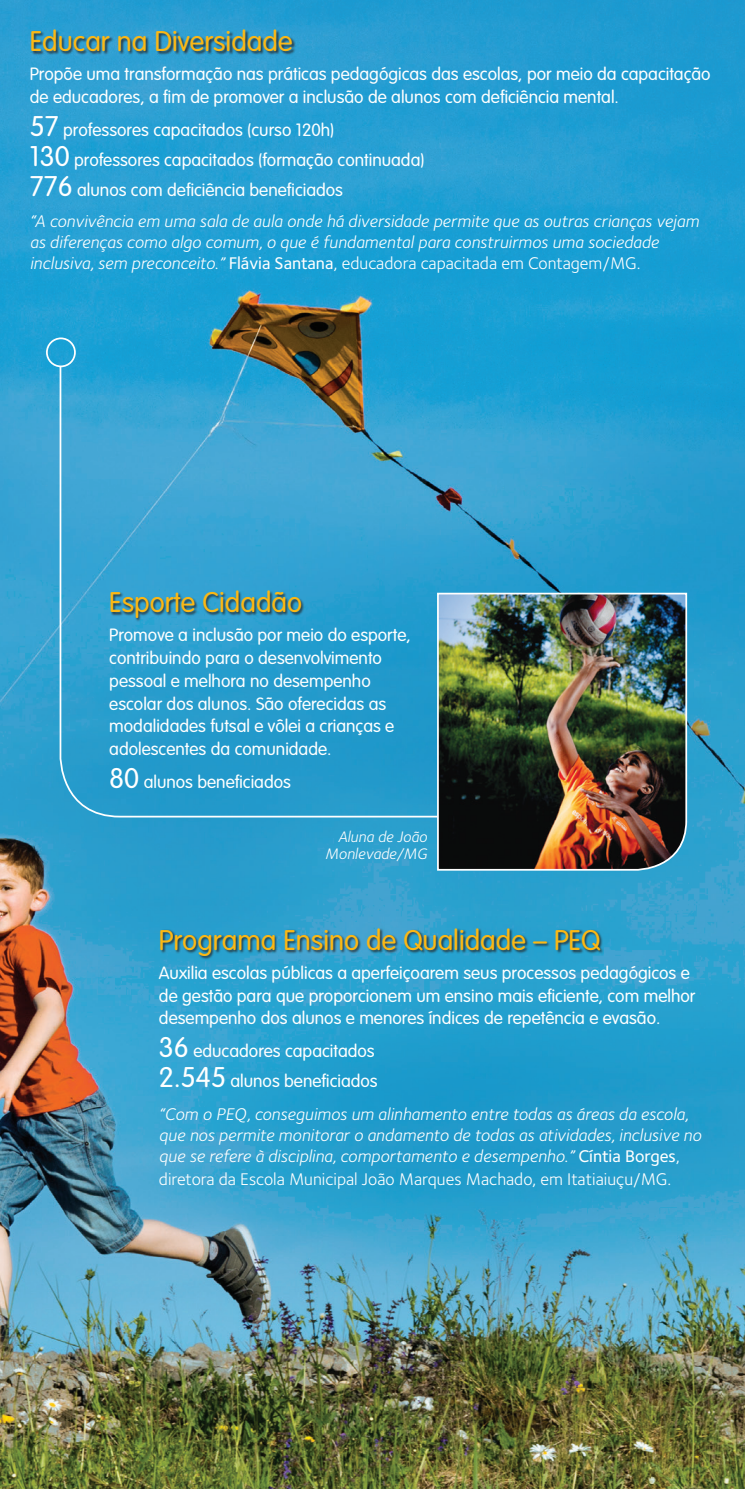
<style>
.page{position:relative;width:745px;height:1489px;background:#fff}
.page>*{position:absolute;margin:0;border:0;box-sizing:border-box;transform-origin:0 0}
.t1{font:300 28px "VAG Rounded Std";color:#fcb814}
.t2{font:300 17.5px/22.8px "VAG Rounded Std";color:#fff}
.t3{font:italic 17.5px/21px "Foundry Sterling";color:#fff}
.t4{font:17.5px "Foundry Sterling";color:#fff}
.t5{font:italic 15.75px/17.5px "Foundry Sterling";color:#fff;text-align:right}
.s1{font-size:28px}
.s2{font-weight:500;font-style:normal}
.s3{font-style:normal}
</style>
<div class="page">
<img style="left:0;top:0;width:744px;height:1488px">
<svg style="left:59px;top:364px;width:437px;height:454px;background:#329fcd"></svg>
<div style="left:46px;top:337px;width:30px;height:30px;border:2px solid #fff;border-radius:50%"></div>
<img style="left:436px;top:592px;width:251px;height:279px">
<div style="left:32px;top:30px;width:263px;height:26px;background:#231f20;opacity:.8"></div>
<div style="left:111px;top:590px;width:193px;height:31px;background:#231f20;opacity:.8"></div>
<div style="left:160px;top:928px;width:443px;height:31px;background:#231f20;opacity:.8"></div>
<h1 class="t1" style="left:30px;top:26px;width:264px">Educar na Diversidade</h1>
<p class="t2" style="left:30px;top:64px;width:682px">Propõe uma transformação nas práticas pedagógicas das escolas, por meio da capacitação de educadores, a fim de promover a inclusão de alunos com deficiência mental.</p>
<p class="t2" style="left:30px;top:115px;width:396px;line-height:30.3px"><span class="s1">57</span> professores capacitados (curso 120h)<br><span class="s1">130</span> professores capacitados (formação continuada)<br><span class="s1">776</span> alunos com deficiência beneficiados</p>
<p class="t3" style="left:30px;top:211px;width:670px">“A convivência em uma sala de aula onde há diversidade permite que as outras crianças vejam as diferenças como algo comum, o que é fundamental para construirmos uma sociedade inclusiva, sem preconceito.” <span class="s2">Flávia Santana</span><span class="s3">, educadora capacitada em Contagem/MG.</span></p>
<h1 class="t1" style="left:109px;top:586px;width:194px">Esporte Cidadão</h1>
<p class="t2" style="left:109px;top:624px;width:303px">Promove a inclusão por meio do esporte, contribuindo para o desenvolvimento pessoal e melhora no desempenho escolar dos alunos. São oferecidas as modalidades futsal e vôlei a crianças e adolescentes da comunidade.</p>
<p class="t2" style="left:109px;top:771px;width:183px"><span class="s1">80</span> alunos beneficiados</p>
<p class="t5" style="left:325px;top:827px;width:104px">Aluna de João<br>Monlevade/MG</p>
<h1 class="t1" style="left:159px;top:923px;width:442px">Programa Ensino de Qualidade – PEQ</h1>
<p class="t2" style="left:159px;top:961px;width:537px">Auxilia escolas públicas a aperfeiçoarem seus processos pedagógicos e de gestão para que proporcionem um ensino mais eficiente, com melhor desempenho dos alunos e menores índices de repetência e evasão.</p>
<p class="t2" style="left:159px;top:1036px;width:220px;line-height:30.3px"><span class="s1">36</span> educadores capacitados<br><span class="s1">2.545</span> alunos beneficiados</p>
<p class="t3" style="left:159px;top:1103px;width:543px">“Com o PEQ, conseguimos um alinhamento entre todas as áreas da escola, que nos permite monitorar o andamento de todas as atividades, inclusive no que se refere à disciplina, comportamento e desempenho.” <span class="s2">Cíntia Borges</span><span class="s3">,</span></p>
<p class="t4" style="left:159px;top:1168px;width:513px">diretora da Escola Municipal João Marques Machado, em Itatiaiuçu/MG.</p>
</div>
